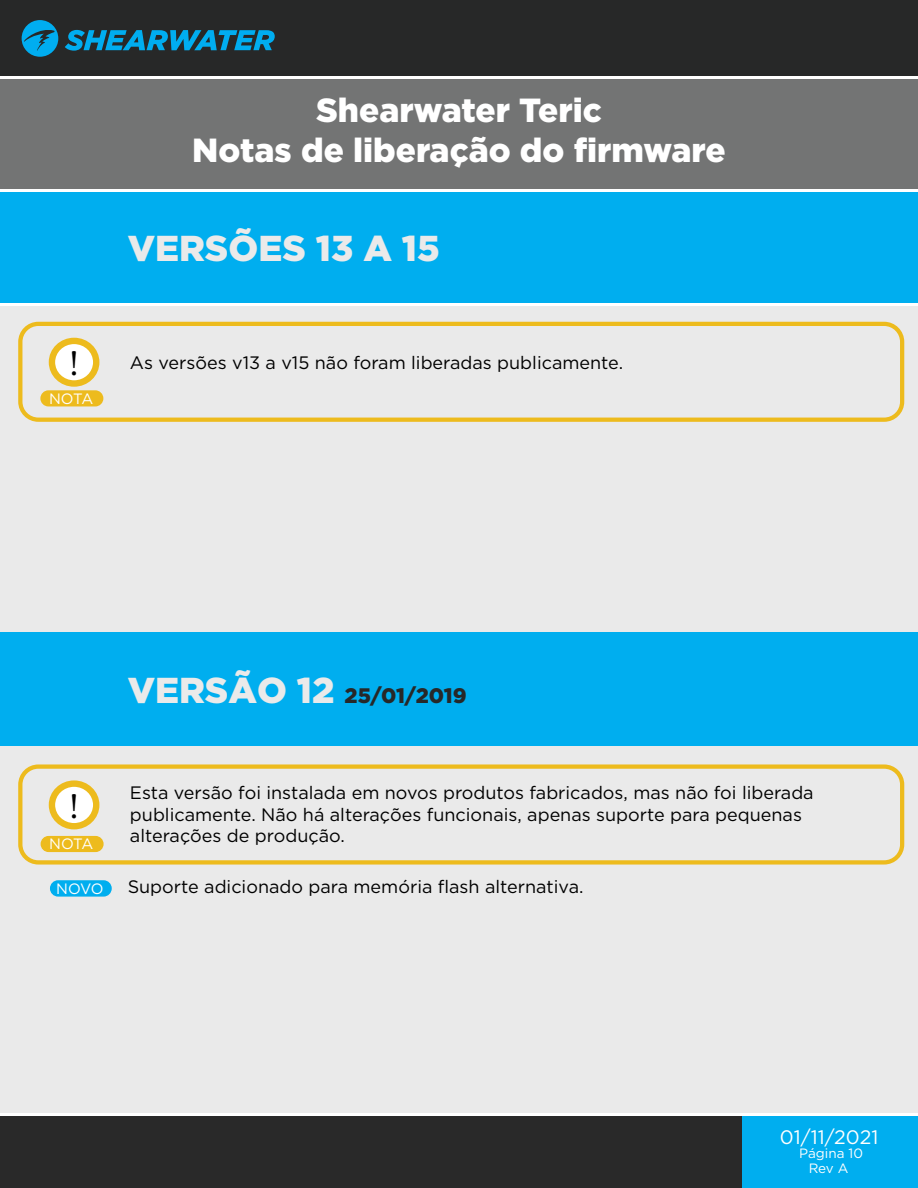
<style>
.page{position:relative;width:918px;height:1188px;background:#fff}
.page>*{position:absolute;margin:0;border:0;box-sizing:border-box;transform-origin:0 0}
.t1{font:900 36px "Gotham HTF";color:#eaeaea}
.t2{font:36px "Minion Pro";color:#000}
.t3{font:900 33.45px/40.2px "Gotham HTF";color:#fff;text-align:center}
.t4{font:900 21px "Gotham HTF";color:#272828}
.t5{font:19.5px "Gotham HTF";color:#fff}
.t6{font:18px/21.6px "Gotham HTF";color:#000}
.t7{font:15px "Gotham";letter-spacing:-.04em;color:#fff}
.t8{font:13.5px "Gotham HTF";color:#fff}
.s1{font-size:36px;color:#eaeaea}
</style>
<div class="page">
<div style="left:0;top:0;width:918px;height:77px;background:#272828"></div>
<div style="left:0;top:1114px;width:918px;height:74px;background:#292929"></div>
<div style="left:0;top:305px;width:918px;height:809px;background:#eaeaea"></div>
<svg style="left:65px;top:30px;width:210px;height:21px"></svg>
<svg style="left:22px;top:20px;width:36px;height:37px"></svg>
<div style="left:0;top:191px;width:918px;height:114px;background:#00aeef"></div>
<div style="left:0;top:77px;width:918px;height:114px;background:#737474"></div>
<div style="left:742px;top:1114px;width:176px;height:74px;background:#00aeef"></div>
<hr style="left:0;top:76px;width:918px;height:3px;background:#fff">
<hr style="left:0;top:189px;width:918px;height:3px;background:#fff">
<hr style="left:0;top:303px;width:918px;height:3px;background:#fff">
<hr style="left:0;top:1113px;width:918px;height:3px;background:#fff">
<div style="left:51px;top:881px;width:60px;height:15px;background:#00aeef;border-radius:7px"></div>
<div style="left:50px;top:880px;width:62px;height:17px;border:2px solid #00aeef;border-radius:7px"></div>
<div style="left:18px;top:322px;width:886px;height:100px;border:4px solid #edbb1d;border-radius:18px"></div>
<svg style="left:52px;top:341px;width:44px;height:43px"></svg>
<div style="left:49px;top:338px;width:50px;height:49px;border:6px solid #edbb1d;border-radius:50%"></div>
<div style="left:18px;top:764px;width:886px;height:101px;border:4px solid #edbb1d;border-radius:18px"></div>
<svg style="left:52px;top:784px;width:44px;height:42px"></svg>
<div style="left:49px;top:780px;width:50px;height:49px;border:6px solid #edbb1d;border-radius:50%"></div>
<div style="left:0;top:632px;width:918px;height:114px;background:#00aeef"></div>
<div style="left:41px;top:391px;width:62px;height:15px;background:#edbb1d;border-radius:7px"></div>
<div style="left:40px;top:390px;width:63px;height:16px;border:2px solid #edbb1d;border-radius:7px"></div>
<div style="left:41px;top:837px;width:62px;height:14px;background:#edbb1d;border-radius:7px"></div>
<div style="left:41px;top:836px;width:63px;height:16px;border:2px solid #edbb1d;border-radius:7px"></div>
<h2 class="t3" style="left:192px;top:89px;width:535px">Shearwater Teric<br>Notas de liberação do firmware</h2>
<h1 class="t1" style="left:128px;top:227px;width:314px">VERSÕES 13 A 15</h1>
<h1 class="t2" style="left:69px;top:340px;width:11px">!</h1>
<p class="t7" style="left:49px;top:389px;width:46px">NOTA</p>
<p class="t6" style="left:130px;top:351px;width:495px">As versões v13 a v15 não foram liberadas publicamente.</p>
<h1 class="t2" style="left:69px;top:782px;width:11px">!</h1>
<p class="t7" style="left:49px;top:835px;width:46px">NOTA</p>
<p class="t4" style="left:128px;top:684px;width:340px"><span class="s1">VERSÃO 12</span> 25/01/2019</p>
<p class="t6" style="left:130px;top:782px;width:685px">Esta versão foi instalada em novos produtos fabricados, mas não foi liberada publicamente. Não há alterações funcionais, apenas suporte para pequenas alterações de produção.</p>
<p class="t7" style="left:56px;top:879px;width:49px">NOVO</p>
<p class="t6" style="left:128px;top:876px;width:457px">Suporte adicionado para memória flash alternativa.</p>
<p class="t5" style="left:780px;top:1126px;width:100px">01/11/2021</p>
<p class="t8" style="left:809px;top:1160px;width:41px">Rev A</p>
<p class="t8" style="left:799px;top:1146px;width:66px">Página 10</p>
</div>
